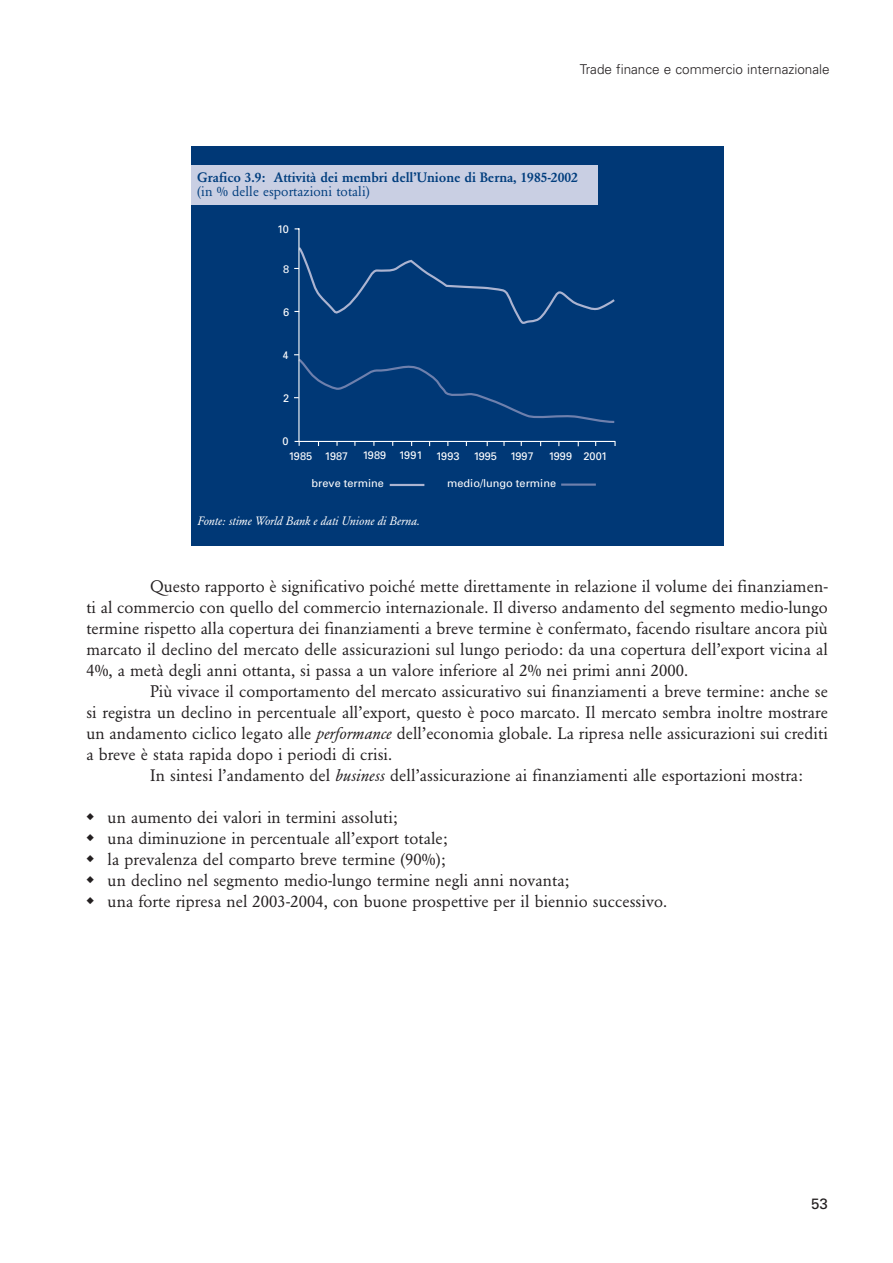
<style>
.page{position:relative;width:893px;height:1263px;background:#fff}
.page>*{position:absolute;margin:0;border:0;box-sizing:border-box;transform-origin:0 0}
.t1{font:16.5px/21px "Garamond BE";letter-spacing:.005em;color:#231f20;text-align:justify}
.t2{font:15px "Univers";color:#231f20}
.t3{font:500 13.5px "Garamond BE";letter-spacing:-.005em;color:#003d7d}
.t4{font:300 13.5px "Univers";color:#231f20}
.t5{font:13.5px "Garamond BE";letter-spacing:.005em;color:#003d7d}
.t6{font:italic 12px "Garamond BE";color:#fff}
.t7{font:10.95px "Univers";color:#fff}
.s1{font-style:italic}
</style>
<div class="page">
<div style="left:191px;top:146px;width:532px;height:400px;background:#003876"></div>
<hr style="left:294px;top:441px;width:321px;height:1px;background:#fff">
<div style="left:294px;top:246px;width:323px;height:83px;background:#003876"></div>
<div style="left:294px;top:354px;width:322px;height:70px;background:#003876"></div>
<hr style="left:298px;top:228px;width:1px;height:213px;background:#fff">
<hr style="left:389px;top:484px;width:35px;height:2px;background:#acb4d1">
<hr style="left:561px;top:484px;width:35px;height:2px;background:#6e80ad">
<div style="left:191px;top:166px;width:407px;height:39px;background:#c9cfe3"></div>
<p class="t4" style="left:580px;top:65px;width:251px">Trade finance e commercio internazionale</p>
<p class="t3" style="left:197px;top:172px;width:382px">Grafico 3.9: Attività dei membri dell’Unione di Berna, 1985-2002</p>
<p class="t5" style="left:197px;top:186px;width:174px">(in % delle esportazioni totali)</p>
<p class="t7" style="left:277px;top:225px;width:13px">10</p>
<p class="t7" style="left:283px;top:265px;width:8px">8</p>
<p class="t7" style="left:283px;top:308px;width:8px">6</p>
<p class="t7" style="left:282px;top:351px;width:8px">4</p>
<p class="t7" style="left:283px;top:394px;width:8px">2</p>
<p class="t7" style="left:282px;top:437px;width:8px">0</p>
<p class="t7" style="left:288px;top:452px;width:61px">1985 1987</p>
<p class="t7" style="left:362px;top:451px;width:99px">1989 1991 1993</p>
<p class="t7" style="left:473px;top:452px;width:62px">1995 1997</p>
<p class="t7" style="left:548px;top:452px;width:60px">1999 2001</p>
<p class="t7" style="left:311px;top:479px;width:74px">breve termine</p>
<p class="t7" style="left:447px;top:479px;width:110px">medio/lungo termine</p>
<p class="t6" style="left:197px;top:516px;width:224px">Fonte: stime World Bank e dati Unione di Berna.</p>
<p class="t1" style="left:86px;top:578px;width:743px;text-indent:64px">Questo rapporto è significativo poiché mette direttamente in relazione il volume dei finanziamen&shy;ti al commercio con quello del commercio internazionale. Il diverso andamento del segmento medio-lungo termine rispetto alla copertura dei finanziamenti a breve termine è confermato, facendo risultare ancora più marcato il declino del mercato delle assicurazioni sul lungo periodo: da una copertura dell’export vicina al 4%, a metà degli anni ottanta, si passa a un valore inferiore al 2% nei primi anni 2000.</p>
<p class="t1" style="left:150px;top:683px;width:679px">Più vivace il comportamento del mercato assicurativo sui finanziamenti a breve termine: anche se</p>
<p class="t1" style="left:86px;top:704px;width:743px">si registra un declino in percentuale all’export, questo è poco marcato. Il mercato sembra inoltre mostrare</p>
<p class="t1" style="left:86px;top:725px;width:743px">un andamento ciclico legato alle <span class="s1">performance</span> dell’economia globale. La ripresa nelle assicurazioni sui crediti</p>
<p class="t1" style="left:86px;top:746px;width:307px">a breve è stata rapida dopo i periodi di crisi.</p>
<p class="t1" style="left:150px;top:767px;width:654px">In sintesi l’andamento del <span class="s1">business</span> dell’assicurazione ai finanziamenti alle esportazioni mostra:</p>
<p class="t1" style="left:86px;top:809px;width:313px">◆ un aumento dei valori in termini assoluti;</p>
<p class="t1" style="left:86px;top:830px;width:363px">◆ una diminuzione in percentuale all’export totale;</p>
<p class="t1" style="left:86px;top:851px;width:360px">◆ la prevalenza del comparto breve termine (90%);</p>
<p class="t1" style="left:86px;top:872px;width:484px">◆ un declino nel segmento medio-lungo termine negli anni novanta;</p>
<p class="t1" style="left:86px;top:893px;width:582px">◆ una forte ripresa nel 2003-2004, con buone prospettive per il biennio successivo.</p>
<p class="t2" style="left:811px;top:1198px;width:18px">53</p>
</div>
